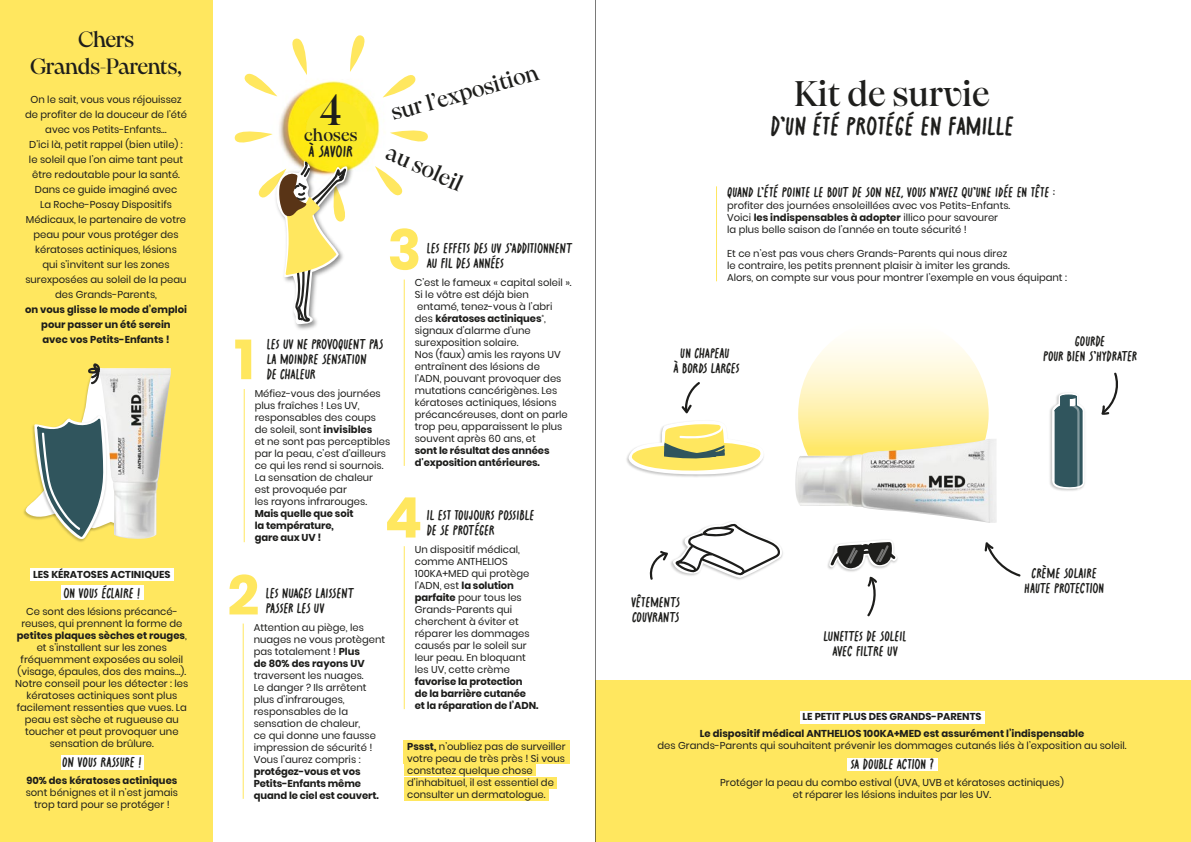
<style>
.page{position:relative;width:1191px;height:842px;background:#fff}
.page>*{position:absolute;margin:0;border:0;box-sizing:border-box;transform-origin:0 0}
.t1{font:700 56px "Poppins";color:#ffe75f}
.t2{font:500 43px "PP Pangaia";color:#1e1e1c}
.t3{font:500 35.5px "PP Pangaia";color:#1e1e1c}
.t4{font:700 27.6px "Crayonize";color:#1e1e1c}
.t5{font:500 22.4px "PP Pangaia";color:#1e1e1c}
.t6{font:500 22px/26.4px "PP Pangaia";letter-spacing:-.03em;color:#1d1d1b;text-align:center}
.t7{font:700 17.4px "Crayonize";color:#1e1e1c}
.t8{font:500 17.4px "PP Pangaia";color:#1e1e1c}
.t9{font:700 15px/15px "Crayonize";color:#1d1d1b}
.t10{font:700 15px/15px "Crayonize";letter-spacing:-.02em;color:#1d1d1b;text-align:center}
.t11{font:700 15px/15px "Crayonize";letter-spacing:-.025em;color:#1d1d1b;text-align:center}
.t12{font:10px/12px "Poppins";color:#1d1d1b}
.t13{font:700 10px/12px "Poppins";color:#1d1d1b}
.s1{font-weight:700}
</style>
<div class="page">
<div style="left:0;top:0;width:212px;height:842px;background:#ffe75f"></div>
<div style="left:595px;top:680px;width:595px;height:162px;background:#ffe75f"></div>
<div style="left:404px;top:740px;width:166px;height:11px;background:#ffe75f"></div>
<div style="left:404px;top:752px;width:166px;height:12px;background:#ffe75f"></div>
<div style="left:404px;top:765px;width:131px;height:11px;background:#ffe75f"></div>
<div style="left:404px;top:777px;width:153px;height:11px;background:#ffe75f"></div>
<div style="left:404px;top:789px;width:144px;height:12px;background:#ffe75f"></div>
<hr style="left:595px;top:0;width:1px;height:842px;background:#1d1d1b">
<svg style="left:350px;top:35px;width:15px;height:33px"></svg>
<svg style="left:401px;top:75px;width:15px;height:16px"></svg>
<svg style="left:401px;top:130px;width:27px;height:12px"></svg>
<svg style="left:234px;top:131px;width:14px;height:12px"></svg>
<svg style="left:244px;top:74px;width:4px;height:10px"></svg>
<svg style="left:292px;top:38px;width:15px;height:30px"></svg>
<img style="left:248px;top:68px;width:153px;height:128px">
<img style="left:272px;top:157px;width:83px;height:173px">
<svg style="left:252px;top:161px;width:101px;height:163px"></svg>
<div style="left:306px;top:101px;width:60px;height:56px;background:#f9e929;border-radius:50%"></div>
<hr style="left:716px;top:186px;width:1px;height:95px;background:#ffe75f">
<hr style="left:404px;top:280px;width:1px;height:186px;background:#ffe75f">
<hr style="left:404px;top:546px;width:1px;height:163px;background:#ffe75f">
<hr style="left:243px;top:623px;width:1px;height:176px;background:#ffe75f">
<hr style="left:244px;top:389px;width:1px;height:153px;background:#ffe75f">
<img style="left:118px;top:368px;width:53px;height:171px">
<div style="left:31px;top:568px;width:143px;height:13px;background:#fff"></div>
<div style="left:61px;top:586px;width:82px;height:14px;background:#fff"></div>
<div style="left:61px;top:755px;width:82px;height:15px;background:#fff"></div>
<svg style="left:798px;top:318px;width:190px;height:191px"></svg>
<img style="left:795px;top:439px;width:201px;height:84px">
<img style="left:827px;top:565px;width:31px;height:7px">
<svg style="left:828px;top:540px;width:70px;height:30px"></svg>
<img style="left:1049px;top:414px;width:1px;height:63px">
<svg style="left:1050px;top:393px;width:35px;height:98px"></svg>
<div style="left:1063px;top:395px;width:6px;height:14px;background:#30555d;border-radius:3px"></div>
<svg style="left:626px;top:382px;width:138px;height:94px"></svg>
<svg style="left:649px;top:522px;width:134px;height:58px"></svg>
<svg style="left:867px;top:576px;width:10px;height:41px"></svg>
<svg style="left:1101px;top:372px;width:17px;height:43px"></svg>
<svg style="left:984px;top:542px;width:37px;height:35px"></svg>
<div style="left:800px;top:711px;width:184px;height:12px;background:#fff"></div>
<div style="left:847px;top:758px;width:90px;height:12px;background:#fff"></div>
<svg style="left:24px;top:363px;width:94px;height:178px"></svg>
<h3 class="t6" style="left:30px;top:26px;width:153px">Chers<br>Grands-Parents,</h3>
<p class="t12" style="left:25px;top:92px;width:163px;line-height:15px;text-align:center">On le sait, vous vous réjouissez de profiter de la douceur de l’été avec vos Petits-Enfants…<br>D’ici là, petit rappel (bien utile) : le soleil que l’on aime tant peut être redoutable pour la santé.<br>Dans ce guide imaginé avec<br>La Roche-Posay Dispositifs<br>Médicaux, le partenaire de votre peau pour vous protéger des kératoses actiniques, lésions<br>qui s’invitent sur les zones surexposées au soleil de la peau des Grands-Parents,</p>
<p class="t13" style="left:25px;top:302px;width:163px;line-height:15px;text-align:center">on vous glisse le mode d’emploi pour passer un été serein<br>avec vos Petits-Enfants !</p>
<p class="t13" style="left:33px;top:569px;width:139px">LES KÉRATOSES ACTINIQUES</p>
<h3 class="t9" style="left:63px;top:586px;width:78px">ON VOUS ÉCLAIRE !</h3>
<p class="t12" style="left:15px;top:606px;width:175px;text-align:center">Ce sont des lésions précancé&shy;reuses, qui prennent la forme de <span class="s1">petites plaques sèches et rouges</span>, et s’installent sur les zones fréquemment exposées au soleil (visage, épaules, dos des mains…).<br>Notre conseil pour les détecter : les kératoses actiniques sont plus facilement ressenties que vues. La peau est sèche et rugueuse au toucher et peut provoquer une sensation de brûlure.</p>
<h3 class="t9" style="left:62px;top:755px;width:81px">ON VOUS RASSURE !</h3>
<p class="t13" style="left:26px;top:775px;width:153px">90% des kératoses actiniques</p>
<p class="t12" style="left:26px;top:787px;width:154px;text-align:center">sont bénignes et il n’est jamais trop tard pour se protéger !</p>
<h2 class="t2" style="left:320px;top:83px;width:23px">4</h2>
<h3 class="t8" style="left:304px;top:124px;width:55px">choses</h3>
<h3 class="t7" style="left:308px;top:142px;width:46px">À SAVOIR</h3>
<h3 class="t5" style="left:388px;top:100px;width:154px;rotate:-16deg">sur l’exposition</h3>
<h3 class="t5" style="left:393px;top:138px;width:83px;rotate:24deg">au soleil</h3>
<h1 class="t1" style="left:387px;top:218px;width:35px">3</h1>
<h3 class="t9" style="left:427px;top:241px;width:147px">LES EFFETS DES UV S’ADDITIONNENT<br>AU FIL DES ANNÉES</h3>
<p class="t12" style="left:415px;top:277px;width:158px">C’est le fameux « capital soleil ».<br>Si le vôtre est déjà bien entamé, tenez-vous à l’abri<br>des <span class="s1">kératoses actiniques</span><sup>*</sup>, signaux d’alarme d’une surexposition solaire.<br>Nos (faux) amis les rayons UV entraînent des lésions de<br>l’ADN, pouvant provoquer des mutations cancérigènes. Les kératoses actiniques, lésions précancéreuses, dont on parle trop peu, apparaissent le plus souvent après 60 ans, et</p>
<p class="t13" style="left:415px;top:445px;width:136px">sont le résultat des années d'exposition antérieures.</p>
<h3 class="t9" style="left:267px;top:336px;width:118px">LES UV NE PROVOQUENT PAS<br>LA MOINDRE SENSATION<br>DE CHALEUR</h3>
<p class="t12" style="left:255px;top:387px;width:137px">Méfiez-vous des journées plus fraîches ! Les UV, responsables des coups de soleil, sont <span class="s1">invisibles<br></span>et ne sont pas perceptibles par la peau, c’est d’ailleurs ce qui les rend si sournois.<br>La sensation de chaleur est provoquée par<br>les rayons infrarouges.</p>
<p class="t13" style="left:255px;top:507px;width:100px">Mais quelle que soit la température, gare aux UV !</p>
<h1 class="t1" style="left:234px;top:327px;width:21px">1</h1>
<h1 class="t1" style="left:384px;top:485px;width:39px">4</h1>
<h3 class="t9" style="left:427px;top:508px;width:109px">IL EST TOUJOURS POSSIBLE<br>DE SE PROTÉGER</h3>
<p class="t12" style="left:415px;top:544px;width:116px">Un dispositif médical, comme ANTHELIOS<br>100KA+MED qui protège l’ADN, est <span class="s1">la solution parfaite</span> pour tous les<br>Grands-Parents qui cherchent à éviter et réparer les dommages causés par le soleil sur leur peau. En bloquant les UV, cette crème</p>
<p class="t13" style="left:415px;top:676px;width:125px">favorise la protection<br>de la barrière cutanée et la réparation de l’ADN.</p>
<h1 class="t1" style="left:227px;top:563px;width:33px">2</h1>
<h3 class="t9" style="left:266px;top:585px;width:90px">LES NUAGES LAISSENT<br>PASSER LES UV</h3>
<p class="t12" style="left:254px;top:621px;width:133px">Attention au piège, les nuages ne vous protègent pas totalement ! <span class="s1">Plus<br>de 80% des rayons UV</span></p>
<p class="t12" style="left:254px;top:669px;width:124px">traversent les nuages.<br>Le danger ? Ils arrêtent plus d’infrarouges, responsables de la sensation de chaleur,<br>ce qui donne une fausse impression de sécurité !<br>Vous l’aurez compris :</p>
<p class="t13" style="left:254px;top:765px;width:126px">protégez-vous et vos<br>Petits-Enfants même quand le ciel est couvert.</p>
<p class="t12" style="left:407px;top:740px;width:160px"><span class="s1">Pssst,</span> n’oubliez pas de surveiller votre peau de très près ! Si vous constatez quelque chose d’inhabituel, il est essentiel de consulter un dermatologue.</p>
<h3 class="t3" style="left:794px;top:72px;width:197px">Kit de survie</h3>
<h3 class="t4" style="left:770px;top:110px;width:245px">D’UN ÉTÉ PROTÉGÉ EN FAMILLE</h3>
<h3 class="t9" style="left:727px;top:184px;width:329px">QUAND L’ÉTÉ POINTE LE BOUT DE SON NEZ, VOUS N’AVEZ QU’UNE IDÉE EN TÊTE :</h3>
<p class="t12" style="left:727px;top:199px;width:285px">profiter des journées ensoleillées avec vos Petits-Enfants.<br>Voici <span class="s1">les indispensables à adopter</span> illico pour savourer<br>la plus belle saison de l’année en toute sécurité !</p>
<p class="t12" style="left:727px;top:247px;width:341px">Et ce n’est pas vous chers Grands-Parents qui nous direz<br>le contraire, les petits prennent plaisir à imiter les grands.<br>Alors, on compte sur vous pour montrer l’exemple en vous équipant :</p>
<h3 class="t9" style="left:673px;top:345px;width:68px;text-align:center">UN CHAPEAU<br>À BORDS LARGES</h3>
<h3 class="t9" style="left:631px;top:594px;width:50px">VÊTEMENTS<br>COUVRANTS</h3>
<h3 class="t10" style="left:823px;top:628px;width:85px">LUNETTES DE SOLEIL<br>AVEC FILTRE UV</h3>
<h3 class="t11" style="left:1043px;top:334px;width:96px">GOURDE<br>POUR BIEN S’HYDRATER</h3>
<h3 class="t9" style="left:1024px;top:566px;width:81px;text-align:center">CRÈME SOLAIRE<br>HAUTE PROTECTION</h3>
<p class="t13" style="left:699px;top:708px;width:386px;line-height:17px;text-align:center">LE PETIT PLUS DES GRANDS-PARENTS<br>Le dispositif médical ANTHELIOS 100KA+MED est assurément l’indispensable</p>
<p class="t12" style="left:657px;top:740px;width:470px">des Grands-Parents qui souhaitent prévenir les dommages cutanés liés à l’exposition au soleil.</p>
<h3 class="t9" style="left:850px;top:757px;width:85px">SA DOUBLE ACTION ?</h3>
<p class="t12" style="left:720px;top:777px;width:345px;text-align:center">Protéger la peau du combo estival (UVA, UVB et kératoses actiniques) et réparer les lésions induites par les UV.</p>
</div>
